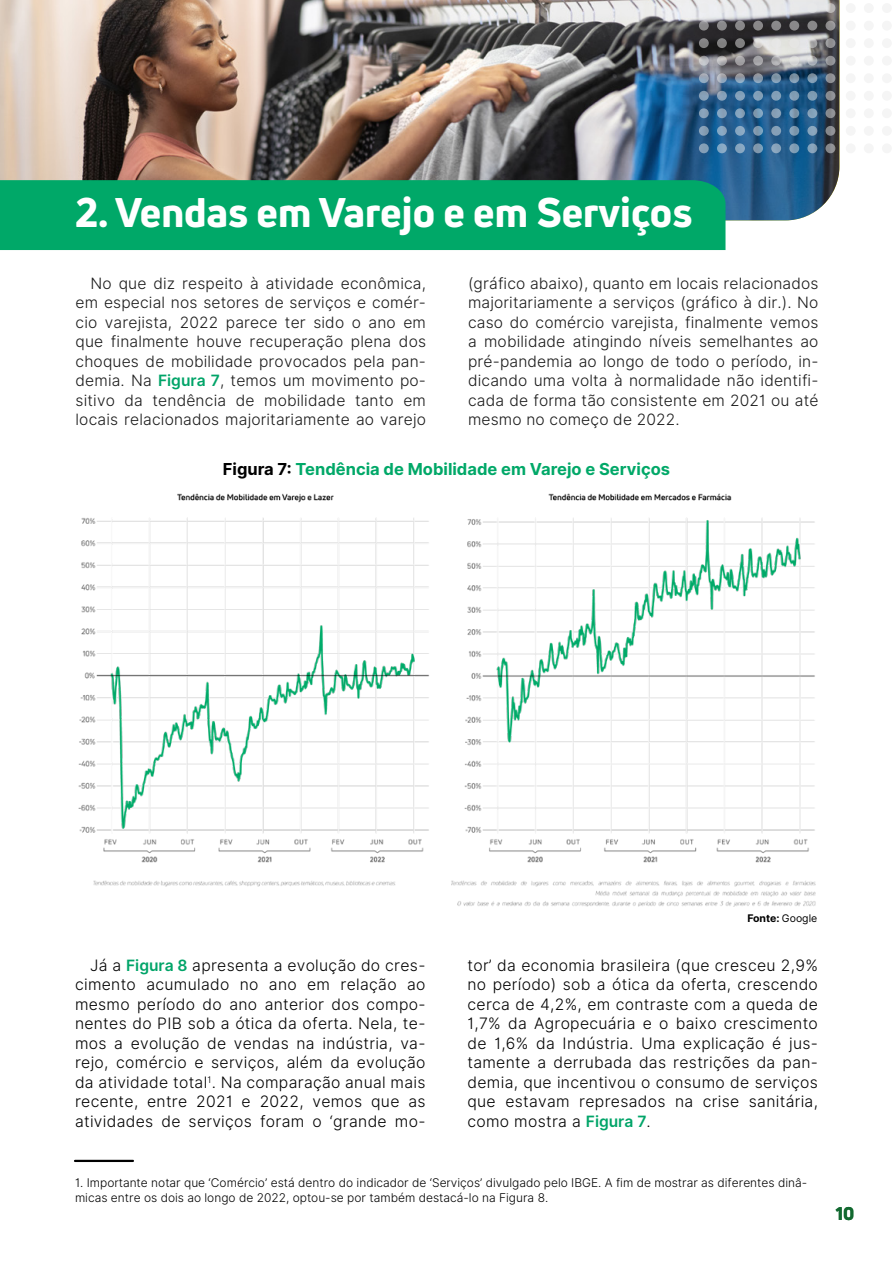
<style>
.page{position:relative;width:893px;height:1263px;background:#fff}
.page>*{position:absolute;margin:0;border:0;box-sizing:border-box;transform-origin:0 0}
.t1{font:800 40.5px "Uni Neue";color:#fff}
.t2{font:800 18px "Uni Neue";color:#126930}
.Heading_1{font:700 16.5px "Inter";color:#00a868}
.t3{font:15.75px/19.5px "Inter Light BETA";letter-spacing:.02em;color:#000;text-align:justify}
.t4{font:15.6px/19.5px "Inter Light BETA";letter-spacing:.01em;color:#1a1a1a;text-align:justify}
.t5{font:12px/15px "Inter Light BETA";color:#000}
.Heading_1-2{font:700 10.5px "Inter";letter-spacing:-.005em;color:#000}
.s1{font-family:"Inter";font-weight:600;color:#00a468}
.s2{color:#000}
.s3{font-weight:400}
.s4{font-family:"Inter";font-weight:600;font-size:15.6px;color:#00a468}
</style>
<div class="page">
<img style="left:0;top:0;width:839px;height:220px">
<svg style="left:825px;top:143px;width:10px;height:10px"></svg>
<svg style="left:825px;top:126px;width:10px;height:10px"></svg>
<svg style="left:825px;top:108px;width:10px;height:10px"></svg>
<svg style="left:825px;top:91px;width:10px;height:10px"></svg>
<svg style="left:825px;top:73px;width:10px;height:10px"></svg>
<svg style="left:825px;top:56px;width:10px;height:10px"></svg>
<svg style="left:825px;top:38px;width:10px;height:10px"></svg>
<svg style="left:825px;top:21px;width:10px;height:10px"></svg>
<svg style="left:825px;top:3px;width:10px;height:10px"></svg>
<svg style="left:807px;top:143px;width:10px;height:10px"></svg>
<svg style="left:807px;top:126px;width:10px;height:10px"></svg>
<svg style="left:807px;top:108px;width:10px;height:10px"></svg>
<svg style="left:807px;top:91px;width:10px;height:10px"></svg>
<svg style="left:807px;top:73px;width:10px;height:10px"></svg>
<svg style="left:807px;top:56px;width:10px;height:10px"></svg>
<svg style="left:807px;top:38px;width:10px;height:10px"></svg>
<svg style="left:807px;top:21px;width:10px;height:10px"></svg>
<div style="left:807px;top:3px;width:10px;height:10px;background:#ebebeb;border-radius:50%"></div>
<svg style="left:789px;top:143px;width:10px;height:10px"></svg>
<svg style="left:789px;top:126px;width:10px;height:10px"></svg>
<svg style="left:789px;top:108px;width:10px;height:10px"></svg>
<svg style="left:789px;top:91px;width:10px;height:10px"></svg>
<svg style="left:789px;top:73px;width:10px;height:10px"></svg>
<svg style="left:789px;top:56px;width:10px;height:10px"></svg>
<div style="left:789px;top:38px;width:10px;height:10px;background:#e5e5e3;border-radius:50%"></div>
<svg style="left:789px;top:21px;width:10px;height:10px"></svg>
<div style="left:789px;top:3px;width:10px;height:10px;background:#ebebeb;border-radius:50%"></div>
<svg style="left:771px;top:143px;width:10px;height:10px"></svg>
<svg style="left:771px;top:126px;width:10px;height:10px"></svg>
<svg style="left:771px;top:108px;width:10px;height:10px"></svg>
<svg style="left:771px;top:91px;width:10px;height:10px"></svg>
<svg style="left:771px;top:73px;width:10px;height:10px"></svg>
<svg style="left:771px;top:56px;width:10px;height:10px"></svg>
<div style="left:771px;top:38px;width:10px;height:10px;background:#ebebeb;border-radius:50%"></div>
<svg style="left:771px;top:21px;width:10px;height:10px"></svg>
<div style="left:771px;top:3px;width:10px;height:10px;background:#ebebeb;border-radius:50%"></div>
<svg style="left:753px;top:143px;width:10px;height:10px"></svg>
<svg style="left:753px;top:126px;width:10px;height:10px"></svg>
<svg style="left:753px;top:108px;width:10px;height:10px"></svg>
<svg style="left:753px;top:91px;width:10px;height:10px"></svg>
<svg style="left:753px;top:73px;width:10px;height:10px"></svg>
<svg style="left:753px;top:56px;width:10px;height:10px"></svg>
<svg style="left:753px;top:38px;width:10px;height:10px"></svg>
<svg style="left:753px;top:21px;width:10px;height:10px"></svg>
<div style="left:753px;top:3px;width:10px;height:10px;background:#ebebeb;border-radius:50%"></div>
<svg style="left:735px;top:143px;width:10px;height:10px"></svg>
<svg style="left:735px;top:126px;width:10px;height:10px"></svg>
<svg style="left:735px;top:108px;width:10px;height:10px"></svg>
<svg style="left:735px;top:91px;width:10px;height:10px"></svg>
<svg style="left:735px;top:73px;width:10px;height:10px"></svg>
<svg style="left:735px;top:56px;width:10px;height:10px"></svg>
<svg style="left:735px;top:38px;width:10px;height:10px"></svg>
<svg style="left:735px;top:21px;width:10px;height:10px"></svg>
<div style="left:735px;top:3px;width:10px;height:10px;background:#ebebeb;border-radius:50%"></div>
<svg style="left:717px;top:143px;width:10px;height:10px"></svg>
<svg style="left:717px;top:126px;width:10px;height:10px"></svg>
<svg style="left:717px;top:108px;width:10px;height:10px"></svg>
<svg style="left:717px;top:91px;width:10px;height:10px"></svg>
<svg style="left:717px;top:73px;width:10px;height:10px"></svg>
<svg style="left:717px;top:56px;width:10px;height:10px"></svg>
<svg style="left:717px;top:38px;width:10px;height:10px"></svg>
<svg style="left:717px;top:21px;width:10px;height:10px"></svg>
<div style="left:717px;top:3px;width:10px;height:10px;background:#ebebeb;border-radius:50%"></div>
<svg style="left:699px;top:143px;width:10px;height:10px"></svg>
<svg style="left:699px;top:126px;width:10px;height:10px"></svg>
<svg style="left:699px;top:108px;width:10px;height:10px"></svg>
<svg style="left:699px;top:91px;width:10px;height:10px"></svg>
<svg style="left:699px;top:73px;width:10px;height:10px"></svg>
<svg style="left:699px;top:56px;width:10px;height:10px"></svg>
<svg style="left:699px;top:38px;width:10px;height:10px"></svg>
<svg style="left:699px;top:21px;width:10px;height:10px"></svg>
<div style="left:699px;top:3px;width:10px;height:10px;background:#ebebeb;border-radius:50%"></div>
<div style="left:882px;top:143px;width:10px;height:10px;background:#f5f5f5;border-radius:50%"></div>
<div style="left:882px;top:126px;width:10px;height:10px;background:#f5f5f5;border-radius:50%"></div>
<div style="left:882px;top:108px;width:10px;height:10px;background:#f5f5f5;border-radius:50%"></div>
<div style="left:882px;top:91px;width:10px;height:10px;background:#f5f5f5;border-radius:50%"></div>
<div style="left:882px;top:73px;width:10px;height:10px;background:#f5f5f5;border-radius:50%"></div>
<div style="left:882px;top:56px;width:10px;height:10px;background:#f5f5f5;border-radius:50%"></div>
<div style="left:882px;top:38px;width:10px;height:10px;background:#f5f5f5;border-radius:50%"></div>
<div style="left:882px;top:21px;width:10px;height:10px;background:#f5f5f5;border-radius:50%"></div>
<div style="left:882px;top:3px;width:10px;height:10px;background:#f5f5f5;border-radius:50%"></div>
<div style="left:864px;top:143px;width:10px;height:10px;background:#f5f5f5;border-radius:50%"></div>
<div style="left:864px;top:126px;width:10px;height:10px;background:#f5f5f5;border-radius:50%"></div>
<div style="left:864px;top:108px;width:10px;height:10px;background:#f5f5f5;border-radius:50%"></div>
<div style="left:864px;top:91px;width:10px;height:10px;background:#f5f5f5;border-radius:50%"></div>
<div style="left:864px;top:73px;width:10px;height:10px;background:#f5f5f5;border-radius:50%"></div>
<div style="left:864px;top:56px;width:10px;height:10px;background:#f5f5f5;border-radius:50%"></div>
<div style="left:864px;top:38px;width:10px;height:10px;background:#f5f5f5;border-radius:50%"></div>
<div style="left:864px;top:21px;width:10px;height:10px;background:#f5f5f5;border-radius:50%"></div>
<div style="left:864px;top:3px;width:10px;height:10px;background:#f5f5f5;border-radius:50%"></div>
<div style="left:846px;top:143px;width:10px;height:10px;background:#f5f5f5;border-radius:50%"></div>
<div style="left:846px;top:126px;width:10px;height:10px;background:#f5f5f5;border-radius:50%"></div>
<div style="left:846px;top:108px;width:10px;height:10px;background:#f5f5f5;border-radius:50%"></div>
<div style="left:846px;top:91px;width:10px;height:10px;background:#f5f5f5;border-radius:50%"></div>
<div style="left:846px;top:73px;width:10px;height:10px;background:#f5f5f5;border-radius:50%"></div>
<div style="left:846px;top:56px;width:10px;height:10px;background:#f5f5f5;border-radius:50%"></div>
<div style="left:846px;top:38px;width:10px;height:10px;background:#f5f5f5;border-radius:50%"></div>
<div style="left:846px;top:21px;width:10px;height:10px;background:#f5f5f5;border-radius:50%"></div>
<div style="left:846px;top:3px;width:10px;height:10px;background:#f5f5f5;border-radius:50%"></div>
<div style="left:0;top:180px;width:725px;height:70px;background:#00a868"></div>
<img style="left:78px;top:493px;width:738px;height:414px">
<hr style="left:75px;top:1160px;width:58px;height:2px;background:#000">
<p class="t1" style="left:75px;top:185px;width:619px">2. Vendas em Varejo e em Serviços</p>
<p class="t4" style="left:76px;top:274px;width:352px;text-indent:15px">No que diz respeito à atividade econômica, em especial nos setores de serviços e comér&shy;cio varejista, 2022 parece ter sido o ano em que finalmente houve recuperação plena dos choques de mobilidade provocados pela pan&shy;demia. Na <span class="s1">Figura 7</span>, temos um movimento po&shy;sitivo da tendência de mobilidade tanto em locais relacionados majoritariamente ao varejo</p>
<p class="t4" style="left:468px;top:274px;width:352px">(gráfico abaixo), quanto em locais relacionados majoritariamente a serviços (gráfico à dir.). No caso do comércio varejista, finalmente vemos a mobilidade atingindo níveis semelhantes ao pré-pandemia ao longo de todo o período, in&shy;dicando uma volta à normalidade não identifi&shy;cada de forma tão consistente em 2021 ou até mesmo no começo de 2022.</p>
<p class="Heading_1" style="left:223px;top:457px;width:449px"><span class="s2">Figura 7:</span> Tendência de Mobilidade em Varejo e Serviços</p>
<p class="Heading_1-2" style="left:747px;top:910px;width:71px">Fonte: <span class="s3">Google</span></p>
<p class="t3" style="left:75px;top:956px;width:352px;text-indent:15px">Já a <span class="s4">Figura 8</span> apresenta a evolução do cres&shy;cimento acumulado no ano em relação ao mesmo período do ano anterior dos compo&shy;nentes do PIB sob a ótica da oferta. Nela, te&shy;mos a evolução de vendas na indústria, va&shy;rejo, comércio e serviços, além da evolução da atividade total<sup>1</sup>. Na comparação anual mais recente, entre 2021 e 2022, vemos que as atividades de serviços foram o ‘grande mo-</p>
<p class="t3" style="left:467px;top:956px;width:352px">tor’ da economia brasileira (que cresceu 2,9% no período) sob a ótica da oferta, crescendo cerca de 4,2%, em contraste com a queda de 1,7% da Agropecuária e o baixo crescimento de 1,6% da Indústria. Uma explicação é jus&shy;tamente a derrubada das restrições da pan&shy;demia, que incentivou o consumo de serviços que estavam represados na crise sanitária, como mostra a <span class="s4">Figura 7</span>.</p>
<p class="t5" style="left:75px;top:1176px;width:734px">1. Importante notar que ‘Comércio’ está dentro do indicador de ‘Serviços’ divulgado pelo IBGE. A fim de mostrar as diferentes dinâ&shy;micas entre os dois ao longo de 2022, optou-se por também destacá-lo na Figura 8.</p>
<p class="t2" style="left:836px;top:1202px;width:20px">10</p>
</div>
